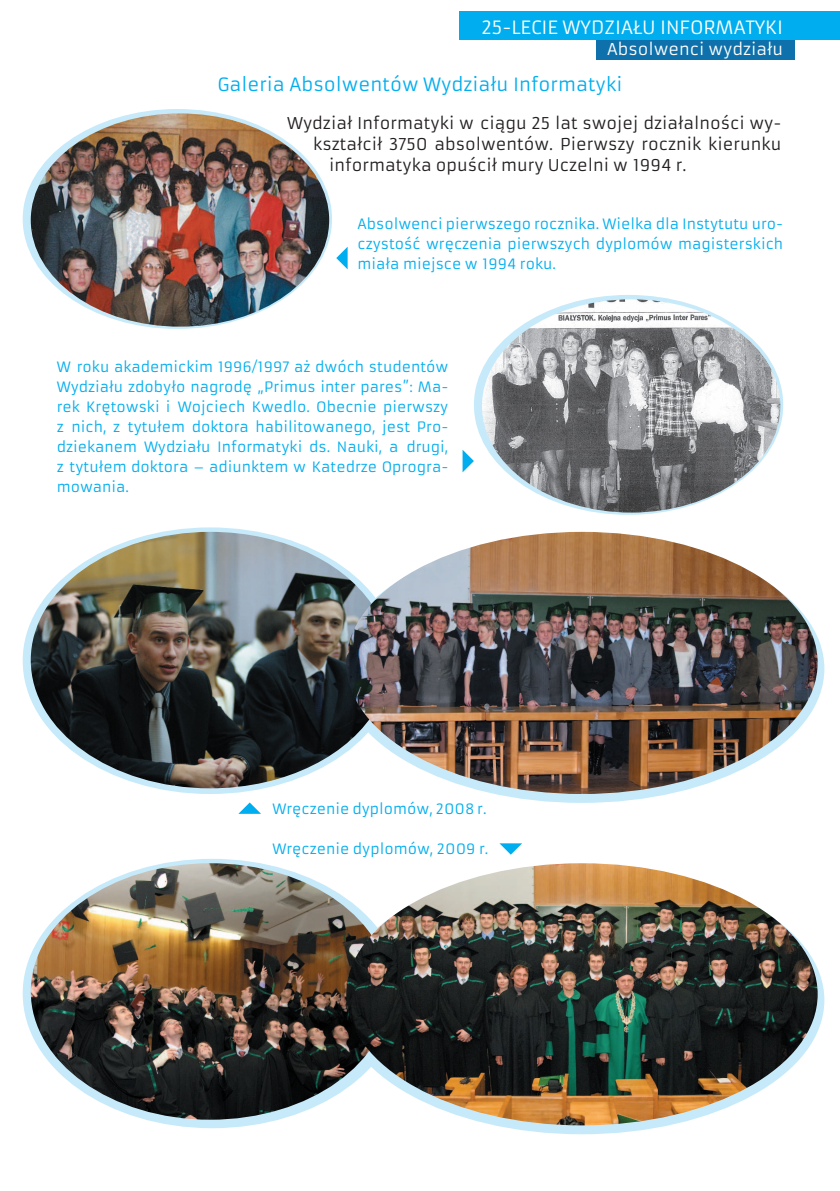
<style>
.page{position:relative;width:840px;height:1191px;background:#fff}
.page>*{position:absolute;margin:0;border:0;box-sizing:border-box;transform-origin:0 0}
.t1{font:18px "Armata";color:#00aeef}
.t2{font:18px "Armata";color:#fff}
.t3{font:16px "Armata";color:#231f20}
.t4{font:16px "Armata";color:#fff}
.t5{font:14px/20px "Armata";color:#00aeef;text-align:justify}
</style>
<div class="page">
<div style="left:595px;top:31px;width:199px;height:29px;background:#0f71ac"></div>
<div style="left:459px;top:11px;width:380px;height:29px;background:#00aeef"></div>
<img style="left:31px;top:113px;width:298px;height:214px">
<img style="left:31px;top:532px;width:315px;height:256px">
<img style="left:31px;top:863px;width:315px;height:256px">
<img style="left:346px;top:532px;width:471px;height:262px">
<img style="left:346px;top:863px;width:471px;height:262px">
<img style="left:481px;top:299px;width:299px;height:213px">
<svg style="left:336px;top:247px;width:11px;height:22px"></svg>
<svg style="left:238px;top:802px;width:23px;height:12px"></svg>
<svg style="left:499px;top:843px;width:23px;height:11px"></svg>
<svg style="left:462px;top:450px;width:11px;height:22px"></svg>
<p class="t2" style="left:481px;top:17px;width:303px">25-LECIE WYDZIAŁU INFORMATYKI</p>
<p class="t4" style="left:607px;top:40px;width:177px">Absolwenci wydziału</p>
<p class="t1" style="left:217px;top:73px;width:406px">Galeria Absolwentów Wydziału Informatyki</p>
<p class="t3" style="left:287px;top:113px;width:496px">Wydział Informatyki w ciągu 25 lat swojej działalności wy-</p>
<p class="t3" style="left:313px;top:134px;width:469px">kształcił 3750 absolwentów. Pierwszy rocznik kierunku</p>
<p class="t3" style="left:329px;top:155px;width:359px">informatyka opuścił mury Uczelni w 1994 r.</p>
<p class="t5" style="left:357px;top:214px;width:427px">Absolwenci pierwszego rocznika. Wielka dla Instytutu uro&shy;czystość wręczenia pierwszych dyplomów magisterskich miała miejsce w 1994 roku.</p>
<p class="t5" style="left:57px;top:357px;width:393px">W roku akademickim 1996/1997 aż dwóch studentów Wydziału zdobyło nagrodę „Primus inter pares”: Ma&shy;rek Krętowski i Wojciech Kwedlo. Obecnie pierwszy z nich, z tytułem doktora habilitowanego, jest Pro&shy;dziekanem Wydziału Informatyki ds. Nauki, a drugi, z tytułem doktora – adiunktem w Katedrze Oprogra&shy;mowania.</p>
<p class="t5" style="left:272px;top:799px;width:215px">Wręczenie dyplomów, 2008 r.</p>
<p class="t5" style="left:272px;top:838px;width:217px">Wręczenie dyplomów, 2009 r.</p>
</div>
